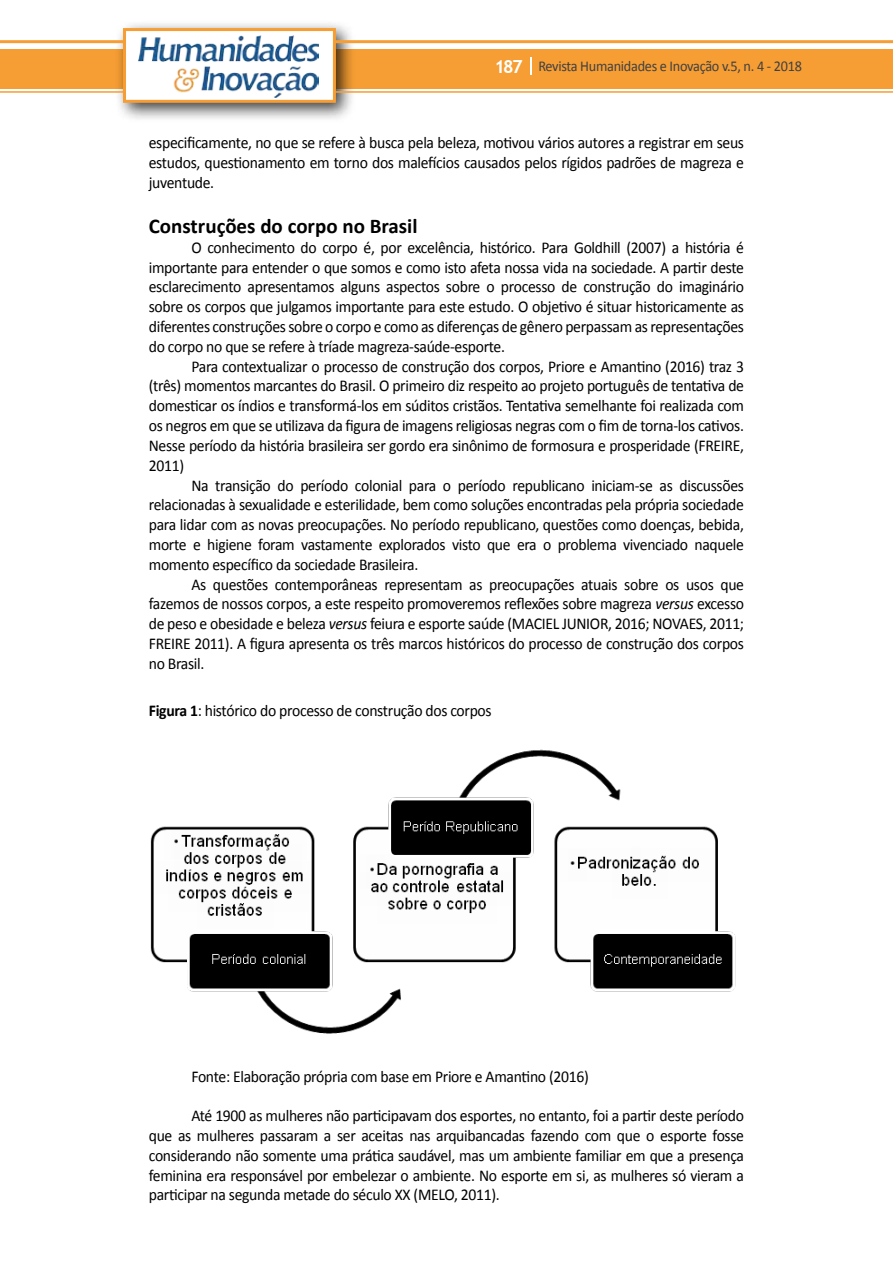
<style>
.page{position:relative;width:893px;height:1263px;background:#fff}
.page>*{position:absolute;margin:0;border:0;box-sizing:border-box;transform-origin:0 0}
.t1{font:700 21px "Calibri";color:#000}
.t2{font:16.5px/19.8px "Calibri";letter-spacing:-.02em;color:#000;text-align:justify;scale:.95 1}
.t3{font:15px "Calibri";letter-spacing:-.02em;color:#414042;scale:.95 1}
.s1{font-family:"Trebuchet MS";font-weight:700;font-size:18px;color:#fff}
.s2{font-style:italic}
.s3{font-weight:700}
</style>
<div class="page">
<div style="left:441px;top:49px;width:452px;height:39px;background:#f69e34"></div>
<div style="left:333px;top:49px;width:108px;height:39px;background:#f69e34"></div>
<div style="left:0;top:49px;width:124px;height:39px;background:#f69e34"></div>
<svg style="left:530px;top:57px;width:2px;height:18px"></svg>
<div style="left:115px;top:20px;width:241px;height:103px;background:#000;opacity:.75"></div>
<div style="left:125px;top:30px;width:209px;height:71px;background:#fff"></div>
<img style="left:138px;top:35px;width:181px;height:62px">
<div style="left:123px;top:28px;width:213px;height:75px;border:3px solid #f69e34"></div>
<hr style="left:0;top:40px;width:124px;height:3px;background:#f69e34">
<hr style="left:0;top:91px;width:124px;height:2px;background:#f69e34">
<hr style="left:333px;top:40px;width:560px;height:3px;background:#f69e34">
<hr style="left:333px;top:91px;width:560px;height:2px;background:#f69e34">
<img style="left:150px;top:749px;width:585px;height:285px">
<p class="t3" style="left:495px;top:57px;width:325px"><span class="s1">187</span> Revista Humanidades e Inovação v.5, n. 4 - 2018</p>
<p class="t2" style="left:149px;top:133px;width:628px">especificamente, no que se refere à busca pela beleza, motivou vários autores a registrar em seus estudos, questionamento em torno dos malefícios causados pelos rígidos padrões de magreza e juventude.</p>
<p class="t1" style="left:149px;top:213px;width:270px">Construções do corpo no Brasil</p>
<p class="t2" style="left:149px;top:238px;width:628px;text-indent:43px">O conhecimento do corpo é, por excelência, histórico. Para Goldhill (2007) a história é importante para entender o que somos e como isto afeta nossa vida na sociedade. A partir deste esclarecimento apresentamos alguns aspectos sobre o processo de construção do imaginário sobre os corpos que julgamos importante para este estudo. O objetivo é situar historicamente as diferentes construções sobre o corpo e como as diferenças de gênero perpassam as representações do corpo no que se refere à tríade magreza-saúde-esporte.</p>
<p class="t2" style="left:149px;top:356px;width:628px;text-indent:43px">Para contextualizar o processo de construção dos corpos, Priore e Amantino (2016) traz 3 (três) momentos marcantes do Brasil. O primeiro diz respeito ao projeto português de tentativa de domesticar os índios e transformá-los em súditos cristãos. Tentativa semelhante foi realizada com os negros em que se utilizava da figura de imagens religiosas negras com o fim de torna-los cativos.<br>Nesse período da história brasileira ser gordo era sinônimo de formosura e prosperidade (FREIRE, 2011)</p>
<p class="t2" style="left:149px;top:475px;width:628px;text-indent:43px">Na transição do período colonial para o período republicano iniciam-se as discussões relacionadas à sexualidade e esterilidade, bem como soluções encontradas pela própria sociedade para lidar com as novas preocupações. No período republicano, questões como doenças, bebida, morte e higiene foram vastamente explorados visto que era o problema vivenciado naquele momento específico da sociedade Brasileira.</p>
<p class="t2" style="left:149px;top:574px;width:628px;text-indent:43px">As questões contemporâneas representam as preocupações atuais sobre os usos que fazemos de nossos corpos, a este respeito promoveremos reflexões sobre magreza <span class="s2">versus</span> excesso de peso e obesidade e beleza <span class="s2">versus</span> feiura e esporte saúde (MACIEL JUNIOR, 2016; NOVAES, 2011; FREIRE 2011). A figura apresenta os três marcos históricos do processo de construção dos corpos no Brasil.</p>
<p class="t2" style="left:149px;top:700px;width:362px"><span class="s3">Figura 1</span>: histórico do processo de construção dos corpos</p>
<p class="t2" style="left:191px;top:1066px;width:420px">Fonte: Elaboração própria com base em Priore e Amantino (2016)</p>
<p class="t2" style="left:149px;top:1106px;width:628px;text-indent:43px">Até 1900 as mulheres não participavam dos esportes, no entanto, foi a partir deste período que as mulheres passaram a ser aceitas nas arquibancadas fazendo com que o esporte fosse considerando não somente uma prática saudável, mas um ambiente familiar em que a presença feminina era responsável por embelezar o ambiente. No esporte em si, as mulheres só vieram a participar na segunda metade do século XX (MELO, 2011).</p>
</div>
